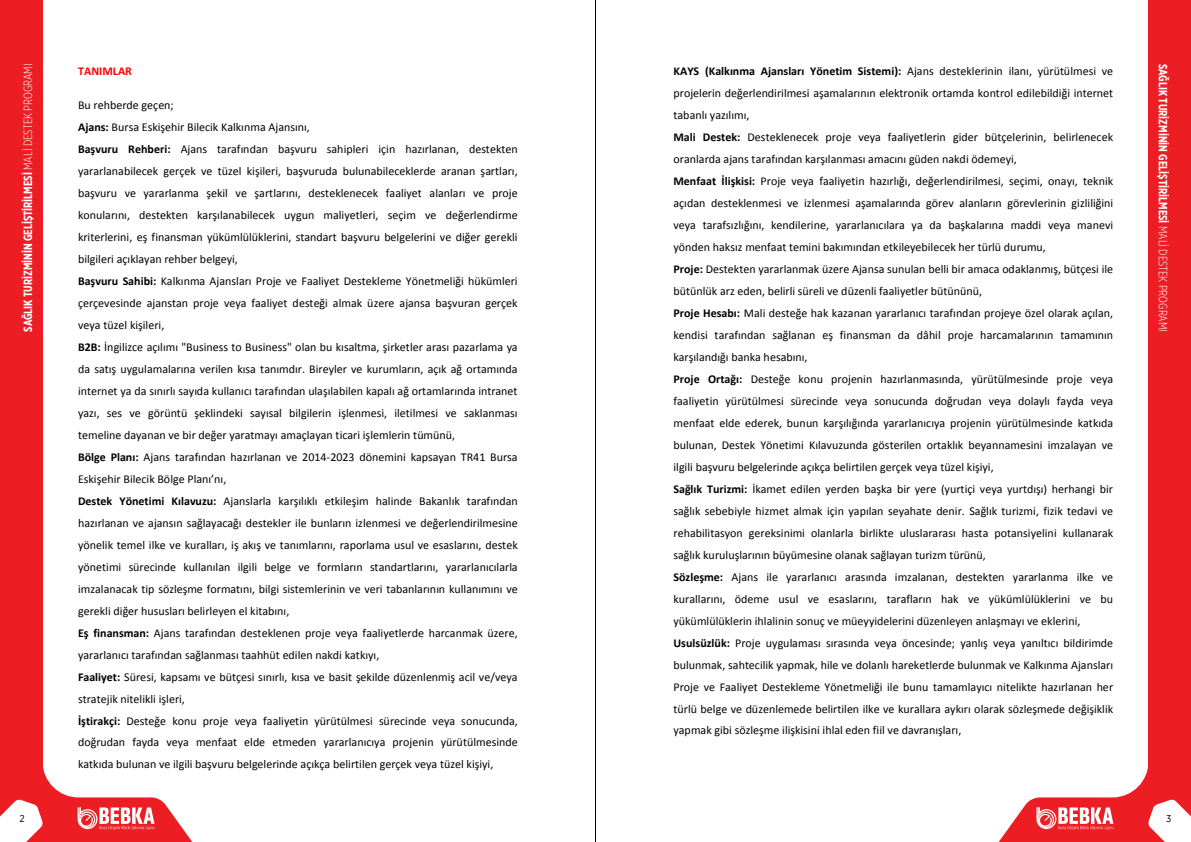
<style>
.page{position:relative;width:1191px;height:842px;background:#fff}
.page>*{position:absolute;margin:0;border:0;box-sizing:border-box;transform-origin:0 0}
.t1{font:12px/22px "Calibri";color:#000}
.t2{font:700 12px "Gotham X Narrow";color:#fff}
.t3{font:700 12px "Calibri";letter-spacing:.005em;color:#f00}
.t4{font:10px "Gotham Narrow";color:#000}
.s1{font-weight:300}
.s2{font-weight:700}
</style>
<div class="page">
<div style="left:0;top:0;width:43px;height:842px;background:#ed1d24"></div>
<div style="left:1148px;top:0;width:43px;height:842px;background:#ed1d24"></div>
<svg style="left:0;top:767px;width:193px;height:75px"></svg>
<svg style="left:998px;top:767px;width:193px;height:75px"></svg>
<hr style="left:595px;top:0;width:1px;height:842px;background:#000">
<p class="t2" style="left:21px;top:332px;width:269px;rotate:-90deg">SAĞLIK TURİZMİNİN GELİŞTİRİLMESİ <span class="s1">MALİ DESTEK PROGRAMI</span></p>
<p class="t2" style="left:1170px;top:64px;width:269px;rotate:90deg">SAĞLIK TURİZMİNİN GELİŞTİRİLMESİ <span class="s1">MALİ DESTEK PROGRAMI</span></p>
<p class="t1" style="left:673px;top:60px;width:441px"><span class="s2">KAYS (Kalkınma Ajansları Yönetim Sistemi):</span> Ajans desteklerinin ilanı, yürütülmesi ve projelerin değerlendirilmesi aşamalarının elektronik ortamda kontrol edilebildiği internet tabanlı yazılımı,<br><span class="s2">Mali Destek:</span> Desteklenecek proje veya faaliyetlerin gider bütçelerinin, belirlenecek oranlarda ajans tarafından karşılanması amacını güden nakdi ödemeyi,<br><span class="s2">Menfaat İlişkisi:</span> Proje veya faaliyetin hazırlığı, değerlendirilmesi, seçimi, onayı, teknik açıdan desteklenmesi ve izlenmesi aşamalarında görev alanların görevlerinin gizliliğini veya tarafsızlığını, kendilerine, yararlanıcılara ya da başkalarına maddi veya manevi yönden haksız menfaat temini bakımından etkileyebilecek her türlü durumu,<br><span class="s2">Proje:</span> Destekten yararlanmak üzere Ajansa sunulan belli bir amaca odaklanmış, bütçesi ile bütünlük arz eden, belirli süreli ve düzenli faaliyetler bütününü,<br><span class="s2">Proje Hesabı:</span> Mali desteğe hak kazanan yararlanıcı tarafından projeye özel olarak açılan, kendisi tarafından sağlanan eş finansman da dâhil proje harcamalarının tamamının karşılandığı banka hesabını,<br><span class="s2">Proje Ortağı:</span> Desteğe konu projenin hazırlanmasında, yürütülmesinde proje veya faaliyetin yürütülmesi sürecinde veya sonucunda doğrudan veya dolaylı fayda veya menfaat elde ederek, bunun karşılığında yararlanıcıya projenin yürütülmesinde katkıda bulunan, Destek Yönetimi Kılavuzunda gösterilen ortaklık beyannamesini imzalayan ve ilgili başvuru belgelerinde açıkça belirtilen gerçek veya tüzel kişiyi,<br><span class="s2">Sağlık Turizmi:</span> İkamet edilen yerden başka bir yere (yurtiçi veya yurtdışı) herhangi bir sağlık sebebiyle hizmet almak için yapılan seyahate denir. Sağlık turizmi, fizik tedavi ve rehabilitasyon gereksinimi olanlarla birlikte uluslararası hasta potansiyelini kullanarak sağlık kuruluşlarının büyümesine olanak sağlayan turizm türünü,<br><span class="s2">Sözleşme:</span> Ajans ile yararlanıcı arasında imzalanan, destekten yararlanma ilke ve kurallarını, ödeme usul ve esaslarını, tarafların hak ve yükümlülüklerini ve bu yükümlülüklerin ihlalinin sonuç ve müeyyidelerini düzenleyen anlaşmayı ve eklerini, <span class="s2">Usulsüzlük:</span> Proje uygulaması sırasında veya öncesinde; yanlış veya yanıltıcı bildirimde bulunmak, sahtecilik yapmak, hile ve dolanlı hareketlerde bulunmak ve Kalkınma Ajansları Proje ve Faaliyet Destekleme Yönetmeliği ile bunu tamamlayıcı nitelikte hazırlanan her türlü belge ve düzenlemede belirtilen ilke ve kurallara aykırı olarak sözleşmede değişiklik yapmak gibi sözleşme ilişkisini ihlal eden fiil ve davranışları,</p>
<p class="t3" style="left:78px;top:64px;width:56px">TANIMLAR</p>
<p class="t1" style="left:78px;top:94px;width:441px">Bu rehberde geçen;<br><span class="s2">Ajans:</span> Bursa Eskişehir Bilecik Kalkınma Ajansını,<br><span class="s2">Başvuru Rehberi:</span> Ajans tarafından başvuru sahipleri için hazırlanan, destekten yararlanabilecek gerçek ve tüzel kişileri, başvuruda bulunabileceklerde aranan şartları, başvuru ve yararlanma şekil ve şartlarını, desteklenecek faaliyet alanları ve proje konularını, destekten karşılanabilecek uygun maliyetleri, seçim ve değerlendirme kriterlerini, eş finansman yükümlülüklerini, standart başvuru belgelerini ve diğer gerekli bilgileri açıklayan rehber belgeyi,<br><span class="s2">Başvuru Sahibi:</span> Kalkınma Ajansları Proje ve Faaliyet Destekleme Yönetmeliği hükümleri çerçevesinde ajanstan proje veya faaliyet desteği almak üzere ajansa başvuran gerçek veya tüzel kişileri,<br><span class="s2">B2B:</span> İngilizce açılımı "Business to Business" olan bu kısaltma, şirketler arası pazarlama ya da satış uygulamalarına verilen kısa tanımdır. Bireyler ve kurumların, açık ağ ortamında internet ya da sınırlı sayıda kullanıcı tarafından ulaşılabilen kapalı ağ ortamlarında intranet yazı, ses ve görüntü şeklindeki sayısal bilgilerin işlenmesi, iletilmesi ve saklanması temeline dayanan ve bir değer yaratmayı amaçlayan ticari işlemlerin tümünü,<br><span class="s2">Bölge Planı:</span> Ajans tarafından hazırlanan ve 2014-2023 dönemini kapsayan TR41 Bursa Eskişehir Bilecik Bölge Planı’nı,<br><span class="s2">Destek Yönetimi Kılavuzu:</span> Ajanslarla karşılıklı etkileşim halinde Bakanlık tarafından hazırlanan ve ajansın sağlayacağı destekler ile bunların izlenmesi ve değerlendirilmesine yönelik temel ilke ve kuralları, iş akış ve tanımlarını, raporlama usul ve esaslarını, destek yönetimi sürecinde kullanılan ilgili belge ve formların standartlarını, yararlanıcılarla imzalanacak tip sözleşme formatını, bilgi sistemlerinin ve veri tabanlarının kullanımını ve gerekli diğer hususları belirleyen el kitabını,<br><span class="s2">Eş finansman:</span> Ajans tarafından desteklenen proje veya faaliyetlerde harcanmak üzere, yararlanıcı tarafından sağlanması taahhüt edilen nakdi katkıyı,<br><span class="s2">Faaliyet:</span> Süresi, kapsamı ve bütçesi sınırlı, kısa ve basit şekilde düzenlenmiş acil ve/veya stratejik nitelikli işleri,<br><span class="s2">İştirakçi:</span> Desteğe konu proje veya faaliyetin yürütülmesi sürecinde veya sonucunda, doğrudan fayda veya menfaat elde etmeden yararlanıcıya projenin yürütülmesinde katkıda bulunan ve ilgili başvuru belgelerinde açıkça belirtilen gerçek veya tüzel kişiyi,</p>
<p class="t4" style="left:20px;top:812px;width:7px">2</p>
<p class="t4" style="left:1166px;top:812px;width:7px">3</p>
</div>
